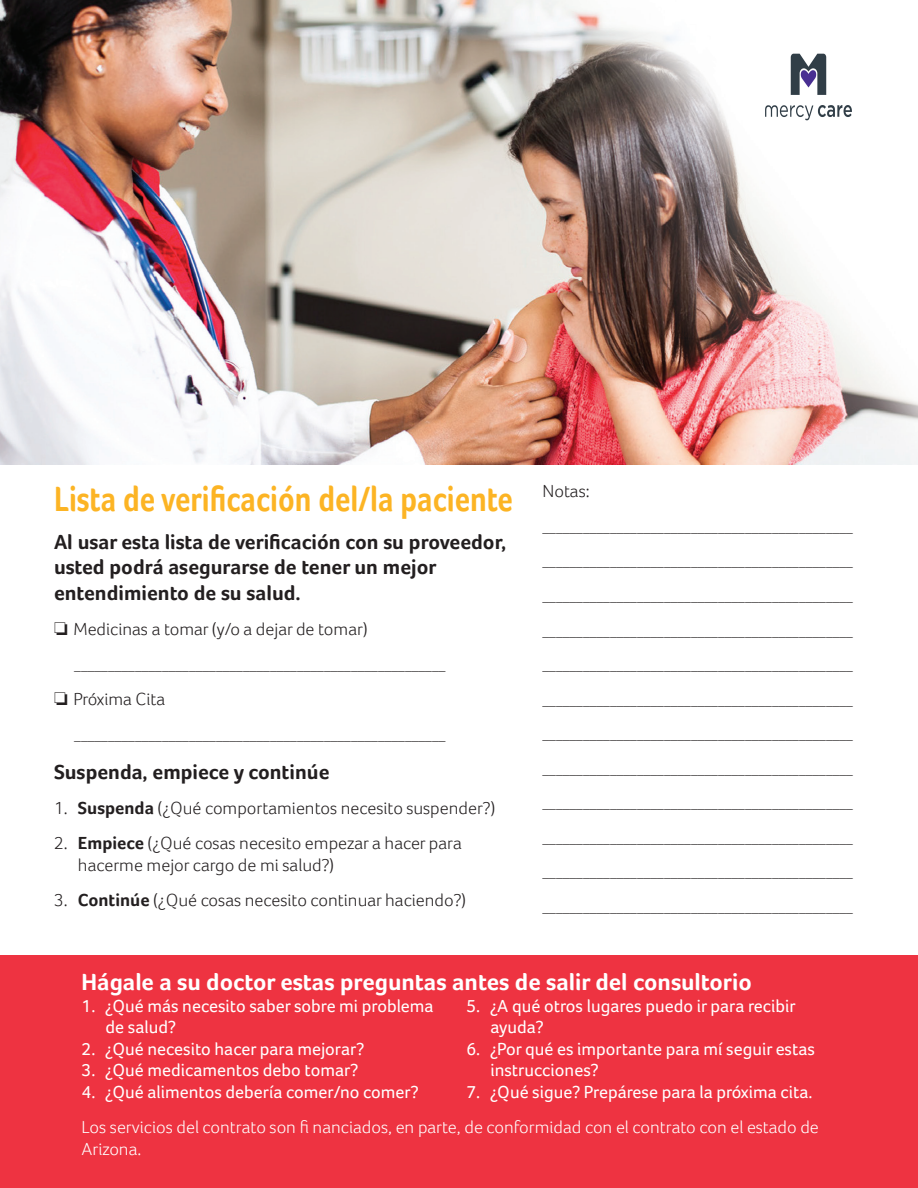
<style>
.page{position:relative;width:918px;height:1188px;background:#fff}
.page>*{position:absolute;margin:0;border:0;box-sizing:border-box;transform-origin:0 0}
.t1{font:700 36px "Foco";color:#fcb424;scale:.83 1}
.t2{font:700 24px "Foco";color:#fff}
.t3{font:700 21px/25.2px "Foco";color:#231f20}
.t4{font:18px/21.6px "Foco";color:#fff}
.t5{font:300 18px/21.6px "Foco";color:#231f20}
.t6{font:300 18px/21.6px "Foco";color:#fff}
.t7{font:300 13.5px "Helvetica";color:#231f20}
.s1{font-weight:700}
</style>
<div class="page">
<div style="left:0;top:956px;width:918px;height:232px;background:#ee3341"></div>
<img style="left:0;top:0;width:918px;height:464px">
<img style="left:752px;top:37px;width:112px;height:99px">
<h2 class="t1" style="left:54px;top:477px;width:555px">Lista de verificación del/la paciente</h2>
<p class="t3" style="left:54px;top:529px;width:454px">Al usar esta lista de verificación con su proveedor, usted podrá asegurarse de tener un mejor entendimiento de su salud.</p>
<p class="t5" style="left:54px;top:618px;width:315px">❏ Medicinas a tomar (y/o a dejar de tomar)</p>
<p class="t7" style="left:74px;top:654px;width:373px">_______________________________________________________</p>
<p class="t5" style="left:54px;top:688px;width:113px">❏ Próxima Cita</p>
<p class="t7" style="left:74px;top:724px;width:373px">_______________________________________________________</p>
<h3 class="t3" style="left:54px;top:759px;width:277px">Suspenda, empiece y continúe</h3>
<p class="t5" style="left:54px;top:797px;width:443px">1. <span class="s1">Suspenda</span> (¿Qué comportamientos necesito suspender?)</p>
<p class="t5" style="left:78px;top:832px;width:385px;text-indent:-24px">2. <span class="s1">Empiece</span> (¿Qué cosas necesito empezar a hacer para hacerme mejor cargo de mi salud?)</p>
<p class="t5" style="left:54px;top:889px;width:414px">3. <span class="s1">Continúe</span> (¿Qué cosas necesito continuar haciendo?)</p>
<h3 class="t5" style="left:543px;top:481px;width:49px">Notas:</h3>
<p class="t7" style="left:543px;top:516px;width:312px">______________________________________________</p>
<p class="t7" style="left:543px;top:551px;width:312px">______________________________________________</p>
<p class="t7" style="left:543px;top:585px;width:312px">______________________________________________</p>
<p class="t7" style="left:543px;top:620px;width:312px">______________________________________________</p>
<p class="t7" style="left:543px;top:654px;width:312px">______________________________________________</p>
<p class="t7" style="left:543px;top:689px;width:312px">______________________________________________</p>
<p class="t7" style="left:543px;top:723px;width:312px">______________________________________________</p>
<p class="t7" style="left:543px;top:758px;width:312px">______________________________________________</p>
<p class="t7" style="left:543px;top:792px;width:312px">______________________________________________</p>
<p class="t7" style="left:543px;top:827px;width:312px">______________________________________________</p>
<p class="t7" style="left:543px;top:861px;width:312px">______________________________________________</p>
<p class="t7" style="left:543px;top:896px;width:312px">______________________________________________</p>
<h2 class="t2" style="left:82px;top:968px;width:672px">Hágale a su doctor estas preguntas antes de salir del consultorio</h2>
<p class="t4" style="left:106px;top:995px;width:330px;text-indent:-24px">1. ¿Qué más necesito saber sobre mi problema de salud?</p>
<p class="t4" style="left:82px;top:1038px;width:284px">2. ¿Qué necesito hacer para mejorar?</p>
<p class="t4" style="left:82px;top:1059px;width:278px">3. ¿Qué medicamentos debo tomar?</p>
<p class="t4" style="left:82px;top:1081px;width:338px">4. ¿Qué alimentos debería comer/no comer?</p>
<p class="t4" style="left:490px;top:995px;width:307px;text-indent:-24px">5. ¿A qué otros lugares puedo ir para recibir ayuda?</p>
<p class="t4" style="left:490px;top:1038px;width:326px;text-indent:-24px">6. ¿Por qué es importante para mí seguir estas instrucciones?</p>
<p class="t4" style="left:466px;top:1081px;width:348px">7. ¿Qué sigue? Prepárese para la próxima cita.</p>
<p class="t6" style="left:82px;top:1116px;width:739px">Los servicios del contrato son fi nanciados, en parte, de conformidad con el contrato con el estado de<br>Arizona.</p>
</div>
